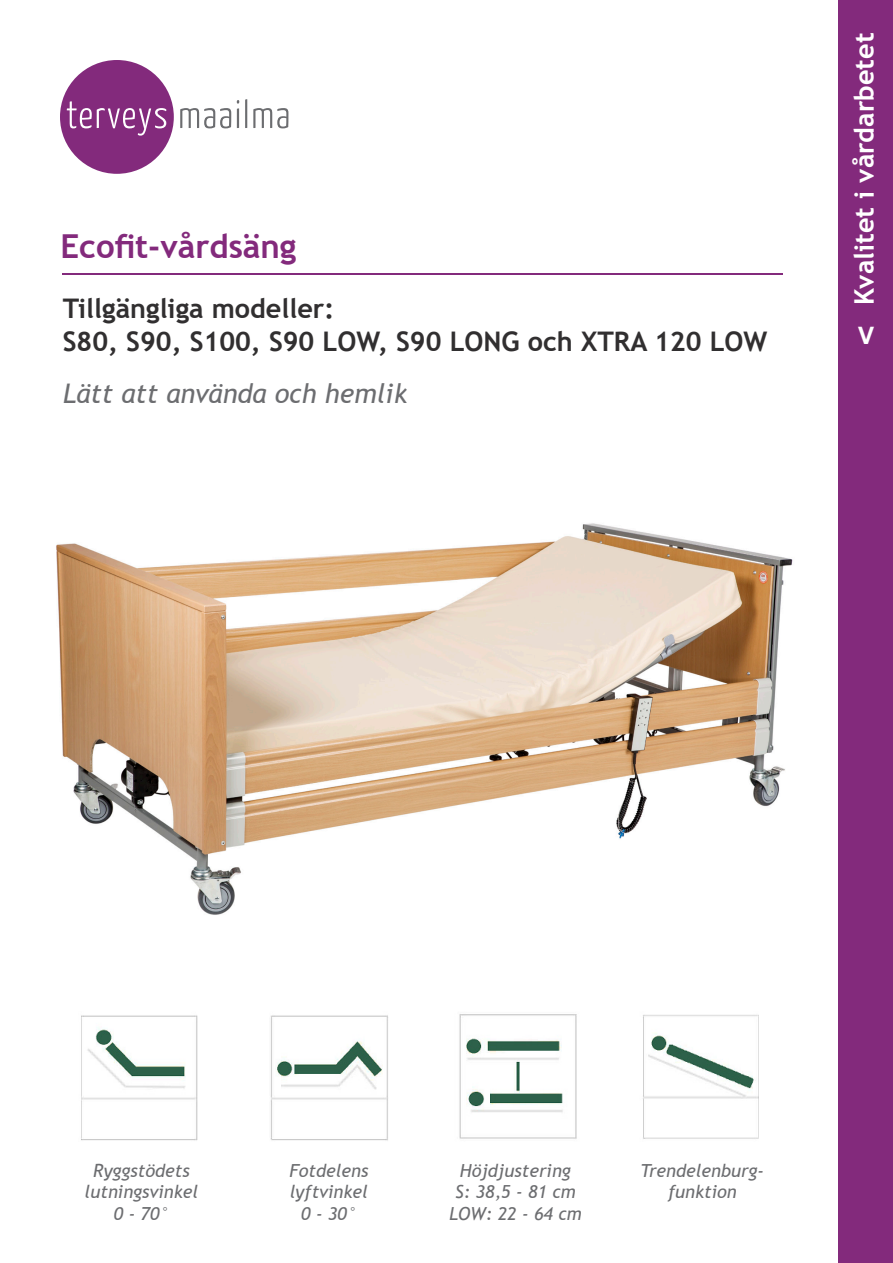
<style>
.page{position:relative;width:893px;height:1263px;background:#fff}
.page>*{position:absolute;margin:0;border:0;box-sizing:border-box;transform-origin:0 0}
.t1{font:700 33px "Trebuchet MS";color:#832a7c}
.t2{font:700 27px "Trebuchet MS";color:#312f30}
.t3{font:italic 27px "Trebuchet MS";color:#6c6d70}
.t4{font:700 27px "Trebuchet MS";color:#fff}
.t5{font:700 24px "Arial";color:#fff}
.t6{font:italic 18px/21.6px "Trebuchet MS";color:#6c6d70;text-align:center}
</style>
<div class="page">
<img style="left:56px;top:523px;width:737px;height:392px">
<div style="left:839px;top:0;width:54px;height:1263px;background:#832a7c"></div>
<img style="left:81px;top:1014px;width:678px;height:127px">
<div style="left:60px;top:60px;width:114px;height:114px;background:#832a7c;border-radius:50%"></div>
<svg style="left:180px;top:99px;width:108px;height:29px"></svg>
<svg style="left:67px;top:101px;width:99px;height:35px"></svg>
<hr style="left:63px;top:273px;width:720px;height:1px;background:#832a7c">
<p class="t1" style="left:60px;top:226px;width:238px">Ecofit-vårdsäng</p>
<p class="t2" style="left:63px;top:292px;width:273px">Tillgängliga modeller:</p>
<p class="t2" style="left:63px;top:324px;width:706px">S80, S90, S100, S90 LOW, S90 LONG och XTRA 120 LOW</p>
<p class="t3" style="left:63px;top:376px;width:346px">Lätt att använda och hemlik</p>
<p class="t4" style="left:847px;top:305px;width:274px;rotate:-90deg">Kvalitet i vårdarbetet</p>
<p class="t5" style="left:858px;top:318px;width:18px">V</p>
<p class="t6" style="left:85px;top:1160px;width:115px">Ryggstödets lutningsvinkel<br>0 - 70°</p>
<p class="t6" style="left:289px;top:1160px;width:80px">Fotdelens lyftvinkel<br>0 - 30°</p>
<p class="t6" style="left:460px;top:1160px;width:113px">Höjdjustering</p>
<p class="t6" style="left:455px;top:1181px;width:122px">S: 38,5 - 81 cm</p>
<p class="t6" style="left:449px;top:1203px;width:134px">LOW: 22 - 64 cm</p>
<p class="t6" style="left:640px;top:1160px;width:125px">Trendelenburg&shy;funktion</p>
</div>
